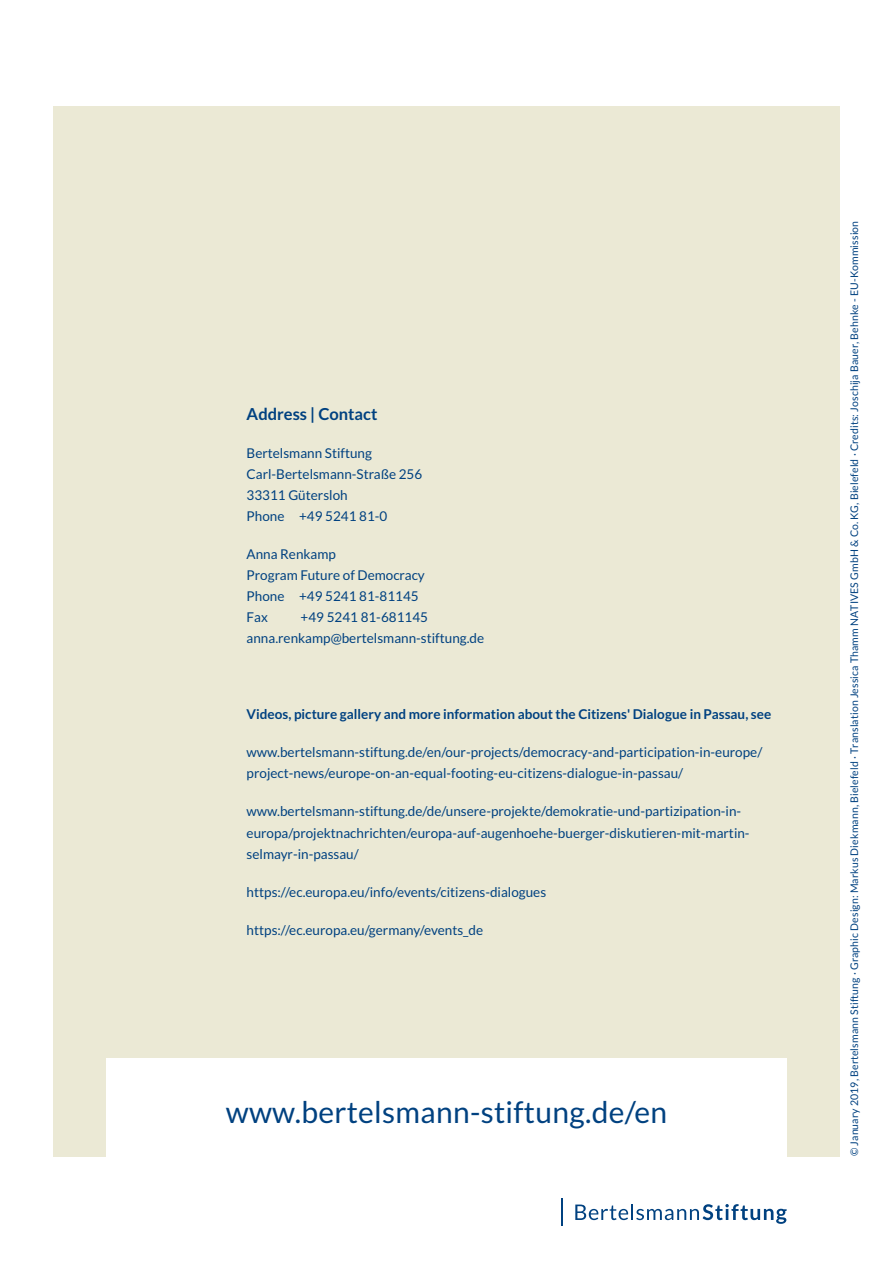
<style>
.page{position:relative;width:893px;height:1263px;background:#fff}
.page>*{position:absolute;margin:0;border:0;box-sizing:border-box;transform-origin:0 0}
.t1{font:30px "Lato";letter-spacing:.01em;color:#004180}
.t2{font:700 16.5px "Lato";color:#004180}
.t3{font:13.5px/21px "Lato";color:#004180}
.t4{font:700 13.5px "Lato";color:#004180}
.t5{font:10.5px "Lato";letter-spacing:.01em;color:#004180}
</style>
<div class="page">
<div style="left:53px;top:106px;width:787px;height:1051px;background:#ebe9d5"></div>
<div style="left:106px;top:1059px;width:681px;height:204px;background:#fff"></div>
<svg style="left:575px;top:1204px;width:212px;height:20px"></svg>
<hr style="left:561px;top:1198px;width:2px;height:28px;background:#004180">
<p class="t2" style="left:247px;top:405px;width:132px">Address | Contact</p>
<p class="t3" style="left:247px;top:443px;width:177px">Bertelsmann Stiftung<br>Carl-Bertelsmann-Straße 256<br>33311 Gütersloh<br>Phone +49 5241 81-0</p>
<p class="t3" style="left:247px;top:544px;width:180px">Anna Renkamp<br>Program Future of Democracy<br>Phone +49 5241 81-81145<br>Fax</p>
<p class="t3" style="left:247px;top:607px;width:239px;text-align:center">+49 5241 81-681145 anna.renkamp@bertelsmann-stiftung.de</p>
<p class="t4" style="left:247px;top:707px;width:526px">Videos, picture gallery and more information about the Citizens' Dialogue in Passau, see</p>
<p class="t3" style="left:247px;top:742px;width:517px">www.bertelsmann-stiftung.de/en/our-projects/democracy-and-participation-in-europe/ project-news/europe-on-an-equal-footing-eu-citizens-dialogue-in-passau/</p>
<p class="t3" style="left:247px;top:801px;width:504px">www.bertelsmann-stiftung.de/de/unsere-projekte/demokratie-und-partizipation-in&shy;europa/projektnachrichten/europa-auf-augenhoehe-buerger-diskutieren-mit-martin&shy;selmayr-in-passau/</p>
<p class="t3" style="left:247px;top:881px;width:301px">https://ec.europa.eu/info/events/citizens-dialogues</p>
<p class="t3" style="left:247px;top:919px;width:238px">https://ec.europa.eu/germany/events_de</p>
<h1 class="t1" style="left:226px;top:1096px;width:443px">www.bertelsmann-stiftung.de/en</h1>
<p class="t5" style="left:848px;top:1156px;width:937px;rotate:-90deg">© January 2019, Bertelsmann Stiftung · Graphic Design: Markus Diekmann, Bielefeld · Translation Jessica Thamm NATIVES GmbH &amp; Co. KG, Bielefeld · Credits: Joschija Bauer, Behnke - EU-Kommission</p>
</div>
